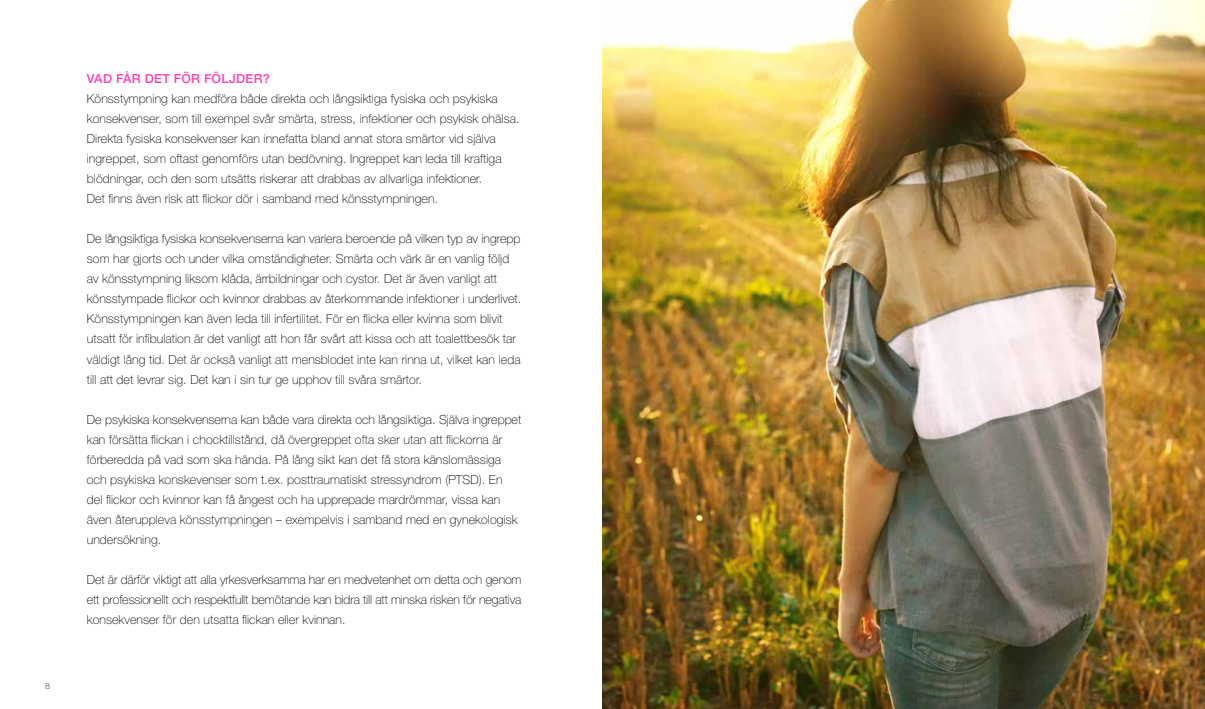
<style>
.page{position:relative;width:1205px;height:709px;background:#fff}
.page>*{position:absolute;margin:0;border:0;box-sizing:border-box;transform-origin:0 0}
.t1{font:100 12.5px/20px "Helvetica Neue LT Std";letter-spacing:.005em;color:#000}
.t2{font:500 12.5px "Helvetica Neue LT Std";letter-spacing:.03em;color:#ff3fb4}
.t3{font:100 8.75px "Helvetica Neue LT Std";color:#000}
</style>
<div class="page">
<img style="left:602px;top:0;width:603px;height:709px">
<p class="t3" style="left:45px;top:680px;width:6px">8</p>
<p class="t2" style="left:87px;top:71px;width:184px">VAD FÅR DET FÖR FÖLJDER?</p>
<p class="t1" style="left:87px;top:89px;width:434px">Könsstympning kan medföra både direkta och långsiktiga fysiska och psykiska konsekvenser, som till exempel svår smärta, stress, infektioner och psykisk ohälsa.<br>Direkta fysiska konsekvenser kan innefatta bland annat stora smärtor vid själva ingreppet, som oftast genomförs utan bedövning. Ingreppet kan leda till kraftiga blödningar, och den som utsätts riskerar att drabbas av allvarliga infektioner.<br>Det finns även risk att flickor dör i samband med könsstympningen.</p>
<p class="t1" style="left:87px;top:229px;width:436px">De långsiktiga fysiska konsekvenserna kan variera beroende på vilken typ av ingrepp som har gjorts och under vilka omständigheter. Smärta och värk är en vanlig följd av könsstympning liksom klåda, ärrbildningar och cystor. Det är även vanligt att könsstympade flickor och kvinnor drabbas av återkommande infektioner i underlivet.<br>Könsstympningen kan även leda till infertilitet. För en flicka eller kvinna som blivit utsatt för infibulation är det vanligt att hon får svårt att kissa och att toalettbesök tar väldigt lång tid. Det är också vanligt att mensblodet inte kan rinna ut, vilket kan leda till att det levrar sig. Det kan i sin tur ge upphov till svåra smärtor.</p>
<p class="t1" style="left:87px;top:409px;width:436px">De psykiska konsekvenserna kan både vara direkta och långsiktiga. Själva ingreppet kan försätta flickan i chocktillstånd, då övergreppet ofta sker utan att flickorna är förberedda på vad som ska hända. På lång sikt kan det få stora känslomässiga och psykiska konskevenser som t.ex. posttraumatiskt stressyndrom (PTSD). En<br>del flickor och kvinnor kan få ångest och ha upprepade mardrömmar, vissa kan även återuppleva könsstympningen – exempelvis i samband med en gynekologisk undersökning.</p>
<p class="t1" style="left:87px;top:569px;width:436px;text-align:justify">Det är därför viktigt att alla yrkesverksamma har en medvetenhet om detta och genom ett professionellt och respektfullt bemötande kan bidra till att minska risken för negativa konsekvenser för den utsatta flickan eller kvinnan.</p>
</div>
